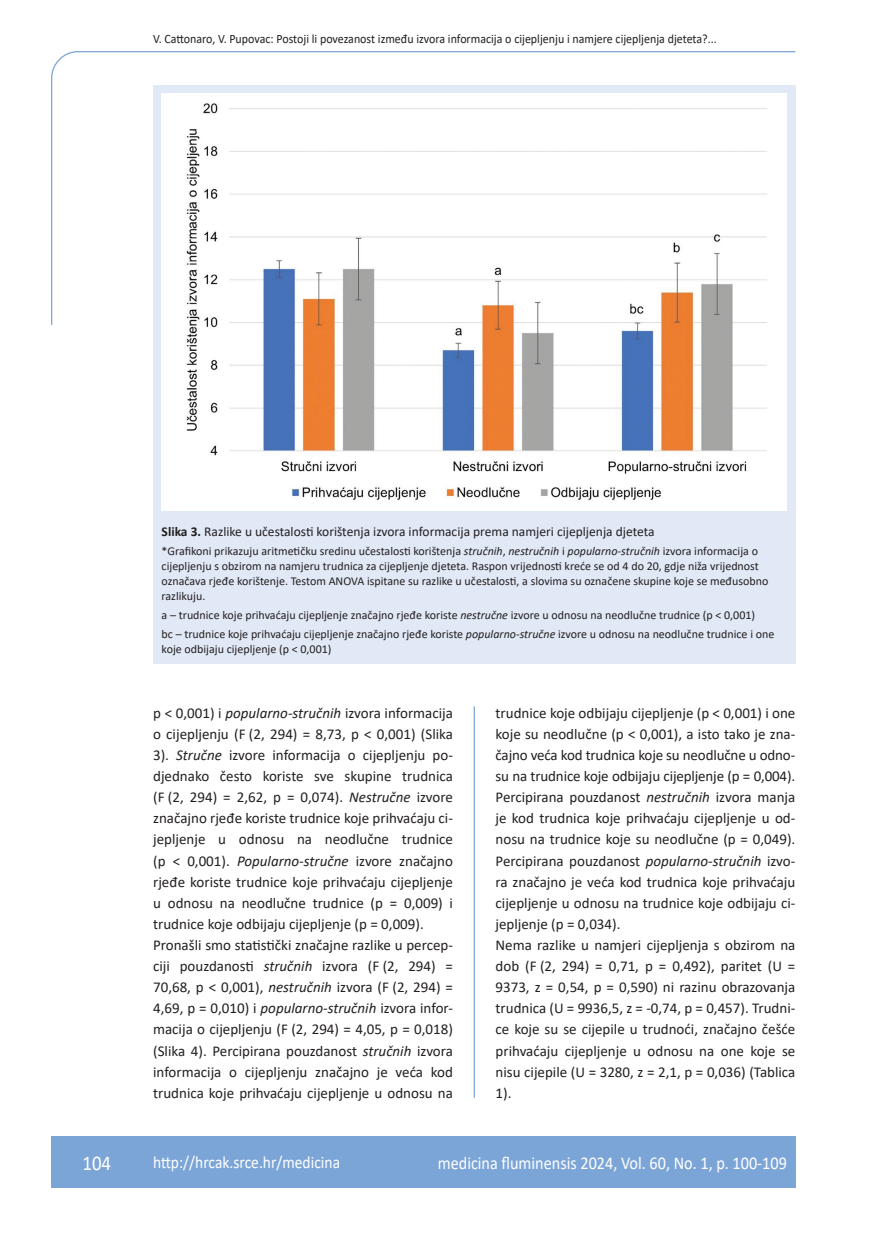
<style>
.page{position:relative;width:872px;height:1234px;background:#fff}
.page>*{position:absolute;margin:0;border:0;box-sizing:border-box;transform-origin:0 0}
.t1{font:21px "Calibri";color:#fff;scale:.9 1}
.t2{font:18px "Calibri";color:#fff;scale:.9 1}
.t3{font:17.25px "Calibri";color:#fff;scale:.9 1}
.osnovni_tekst{font:15px/21.1px "Calibri";color:#231f20;text-align:justify}
.potpis_slika{font:13.5px "Calibri";color:#231f20}
.glava{font:12.75px "Calibri";color:#231f20;scale:.94 1}
.legenda{font:12px/15px "Calibri";color:#231f20}
.s1{font-weight:700}
.s2{font-style:italic}
</style>
<div class="page">
<svg style="left:51px;top:51px;width:745px;height:275px"></svg>
<hr style="left:473px;top:706px;width:2px;height:391px;background:#7ca5d7">
<div style="left:51px;top:1135px;width:744px;height:51px;background:#7ca5d7"></div>
<div style="left:153px;top:85px;width:642px;height:578px;background:#e1e9f6"></div>
<div style="left:162px;top:94px;width:625px;height:416px;background:#fff"></div>
<img style="left:186px;top:103px;width:581px;height:397px">
<p class="glava" style="left:153px;top:29px;width:601px">V. Cattonaro, V. Pupovac: Postoji li povezanost između izvora informacija o cijepljenju i namjere cijepljenja djeteta?...</p>
<p class="potpis_slika" style="left:162px;top:521px;width:494px"><span class="s1">Slika 3.</span> Razlike u učestalosti korištenja izvora informacija prema namjeri cijepljenja djeteta</p>
<p class="legenda" style="left:162px;top:543px;width:608px">*Grafikoni prikazuju aritmetičku sredinu učestalosti korištenja <span class="s2">stručnih</span>, <span class="s2">nestručnih</span> i <span class="s2">popularno-stručnih</span> izvora informacija o cijepljenju s obzirom na namjeru trudnica za cijepljenje djeteta. Raspon vrijednosti kreće se od 4 do 20, gdje niža vrijednost označava rjeđe korištenje. Testom ANOVA ispitane su razlike u učestalosti, a slovima su označene skupine koje se međusobno razlikuju.</p>
<p class="legenda" style="left:162px;top:607px;width:595px">a – trudnice koje prihvaćaju cijepljenje značajno rjeđe koriste <span class="s2">nestručne</span> izvore u odnosu na neodlučne trudnice (p &lt; 0,001)</p>
<p class="legenda" style="left:162px;top:626px;width:614px">bc – trudnice koje prihvaćaju cijepljenje značajno rjeđe koriste <span class="s2">popularno-stručne</span> izvore u odnosu na neodlučne trudnice i one koje odbijaju cijepljenje (p &lt; 0,001)</p>
<p class="osnovni_tekst" style="left:153px;top:701px;width:301px">p &lt; 0,001) i <span class="s2">popularno-stručnih</span> izvora informacija o cijepljenju (F (2, 294) = 8,73, p &lt; 0,001) (Slika 3). <span class="s2">Stručne</span> izvore informacija o cijepljenju po&shy;djednako često koriste sve skupine trudnica (F (2, 294) = 2,62, p = 0,074). <span class="s2">Nestručne</span> izvore značajno rjeđe koriste trudnice koje prihvaćaju ci&shy;jepljenje u odnosu na neodlučne trudnice (p &lt; 0,001). <span class="s2">Popularno-stručne</span> izvore značajno rjeđe koriste trudnice koje prihvaćaju cijepljenje u odnosu na neodlučne trudnice (p = 0,009) i trudnice koje odbijaju cijepljenje (p = 0,009).</p>
<p class="osnovni_tekst" style="left:153px;top:933px;width:301px">Pronašli smo statistički značajne razlike u percep&shy;ciji pouzdanosti <span class="s2">stručnih</span> izvora (F (2, 294) = 70,68, p &lt; 0,001), <span class="s2">nestručnih</span> izvora (F (2, 294) = 4,69, p = 0,010) i <span class="s2">popularno-stručnih</span> izvora infor&shy;macija o cijepljenju (F (2, 294) = 4,05, p = 0,018) (Slika 4). Percipirana pouzdanost <span class="s2">stručnih</span> izvora informacija o cijepljenju značajno je veća kod trudnica koje prihvaćaju cijepljenje u odnosu na</p>
<p class="osnovni_tekst" style="left:495px;top:701px;width:301px">trudnice koje odbijaju cijepljenje (p &lt; 0,001) i one koje su neodlučne (p &lt; 0,001), a isto tako je zna&shy;čajno veća kod trudnica koje su neodlučne u odno&shy;su na trudnice koje odbijaju cijepljenje (p = 0,004).<br>Percipirana pouzdanost <span class="s2">nestručnih</span> izvora manja je kod trudnica koje prihvaćaju cijepljenje u od&shy;nosu na trudnice koje su neodlučne (p = 0,049).<br>Percipirana pouzdanost <span class="s2">popularno-stručnih</span> izvo&shy;ra značajno je veća kod trudnica koje prihvaćaju cijepljenje u odnosu na trudnice koje odbijaju ci&shy;jepljenje (p = 0,034).</p>
<p class="osnovni_tekst" style="left:495px;top:933px;width:301px">Nema razlike u namjeri cijepljenja s obzirom na dob (F (2, 294) = 0,71, p = 0,492), paritet (U = 9373, z = 0,54, p = 0,590) ni razinu obrazovanja trudnica (U = 9936,5, z = -0,74, p = 0,457). Trudni&shy;ce koje su se cijepile u trudnoći, značajno češće prihvaćaju cijepljenje u odnosu na one koje se nisu cijepile (U = 3280, z = 2,1, p = 0,036) (Tablica 1).</p>
<p class="t1" style="left:82px;top:1147px;width:33px">104</p>
<p class="t3" style="left:153px;top:1149px;width:209px">http://hrcak.srce.hr/medicina</p>
<p class="t2" style="left:438px;top:1149px;width:389px">medicina fluminensis 2024, Vol. 60, No. 1, p. 100-109</p>
</div>
